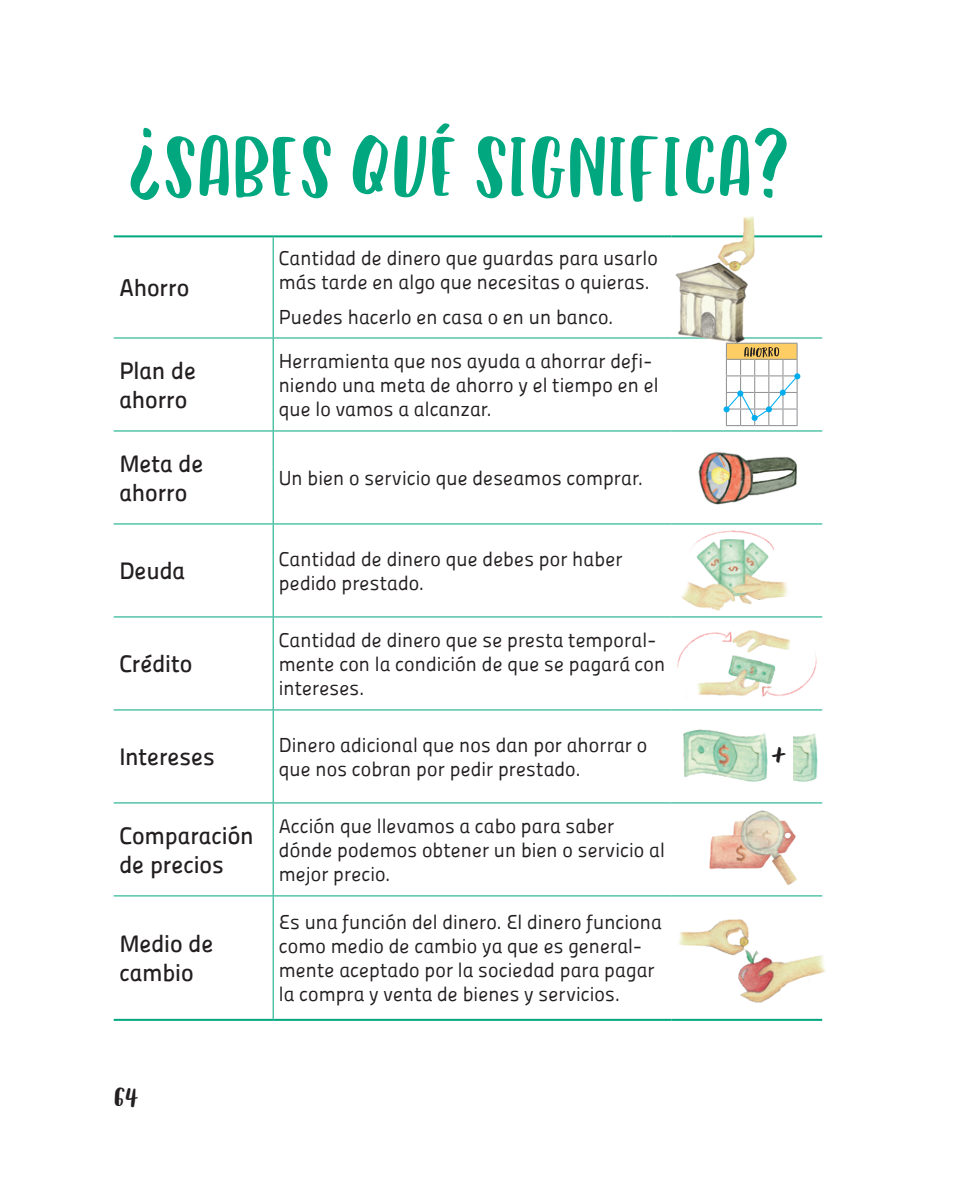
<style>
.page{position:relative;width:964px;height:1191px;background:#fff}
.page>*{position:absolute;margin:0;border:0;box-sizing:border-box;transform-origin:0 0}
.t1{font:120px "Catch Feels";color:#00a77f}
.t2{font:48px "Catch Feels";color:#231f20}
.t3{font:36px "Catch Feels";color:#231f20}
.t4{font:24px/28.8px "Panefresco 600 wt";letter-spacing:-.005em;color:#231f20}
.t5{font:20px/24px "Panefresco 400 wt";letter-spacing:.005em;color:#231f20}
</style>
<div class="page">
<hr style="left:273px;top:237px;width:1px;height:100px;background:#00a77f">
<hr style="left:114px;top:337px;width:159px;height:1px;background:#00a77f">
<hr style="left:273px;top:337px;width:398px;height:1px;background:#00a77f">
<hr style="left:273px;top:338px;width:1px;height:92px;background:#00a77f">
<hr style="left:671px;top:337px;width:151px;height:1px;background:#00a77f">
<hr style="left:114px;top:430px;width:159px;height:1px;background:#00a77f">
<hr style="left:273px;top:430px;width:398px;height:1px;background:#00a77f">
<hr style="left:273px;top:431px;width:1px;height:92px;background:#00a77f">
<hr style="left:671px;top:430px;width:151px;height:1px;background:#00a77f">
<hr style="left:114px;top:523px;width:159px;height:1px;background:#00a77f">
<hr style="left:273px;top:523px;width:398px;height:1px;background:#00a77f">
<hr style="left:273px;top:524px;width:1px;height:92px;background:#00a77f">
<hr style="left:671px;top:523px;width:151px;height:1px;background:#00a77f">
<hr style="left:114px;top:616px;width:159px;height:1px;background:#00a77f">
<hr style="left:273px;top:616px;width:398px;height:1px;background:#00a77f">
<hr style="left:273px;top:617px;width:1px;height:92px;background:#00a77f">
<hr style="left:671px;top:616px;width:151px;height:1px;background:#00a77f">
<hr style="left:114px;top:709px;width:159px;height:1px;background:#00a77f">
<hr style="left:273px;top:709px;width:398px;height:1px;background:#00a77f">
<hr style="left:273px;top:710px;width:1px;height:92px;background:#00a77f">
<hr style="left:671px;top:709px;width:151px;height:1px;background:#00a77f">
<hr style="left:114px;top:802px;width:159px;height:1px;background:#00a77f">
<hr style="left:273px;top:802px;width:398px;height:1px;background:#00a77f">
<hr style="left:273px;top:803px;width:1px;height:92px;background:#00a77f">
<hr style="left:671px;top:802px;width:151px;height:1px;background:#00a77f">
<hr style="left:114px;top:895px;width:159px;height:1px;background:#00a77f">
<hr style="left:273px;top:895px;width:398px;height:1px;background:#00a77f">
<hr style="left:273px;top:896px;width:1px;height:122px;background:#00a77f">
<hr style="left:671px;top:895px;width:151px;height:1px;background:#00a77f">
<hr style="left:114px;top:235px;width:159px;height:2px;background:#00a77f">
<hr style="left:273px;top:235px;width:398px;height:2px;background:#00a77f">
<hr style="left:671px;top:235px;width:151px;height:2px;background:#00a77f">
<hr style="left:114px;top:1018px;width:159px;height:2px;background:#00a77f">
<hr style="left:273px;top:1018px;width:398px;height:2px;background:#00a77f">
<hr style="left:671px;top:1018px;width:151px;height:2px;background:#00a77f">
<img style="left:679px;top:919px;width:147px;height:84px">
<img style="left:677px;top:630px;width:140px;height:67px">
<img style="left:672px;top:523px;width:124px;height:95px">
<img style="left:674px;top:216px;width:82px;height:126px">
<img style="left:709px;top:810px;width:88px;height:75px">
<svg style="left:723px;top:343px;width:77px;height:83px"></svg>
<img style="left:698px;top:451px;width:99px;height:54px">
<img style="left:794px;top:733px;width:24px;height:49px">
<img style="left:683px;top:729px;width:85px;height:53px">
<h1 class="t1" style="left:162px;top:98px;width:629px">SABES QUÉ SIGNIFICA?</h1>
<p class="t4" style="left:119px;top:272px;width:72px">Ahorro</p>
<p class="t5" style="left:279px;top:245px;width:380px">Cantidad de dinero que guardas para usarlo más tarde en algo que necesitas o quieras.</p>
<p class="t5" style="left:279px;top:304px;width:336px">Puedes hacerlo en casa o en un banco.</p>
<p class="t4" style="left:119px;top:355px;width:78px">Plan de ahorro</p>
<p class="t5" style="left:279px;top:348px;width:381px">Herramienta que nos ayuda a ahorrar defi&shy;niendo una meta de ahorro y el tiempo en el que lo vamos a alcanzar.</p>
<p class="t4" style="left:119px;top:448px;width:86px">Meta de ahorro</p>
<p class="t5" style="left:279px;top:465px;width:366px">Un bien o servicio que deseamos comprar.</p>
<p class="t4" style="left:119px;top:555px;width:67px">Deuda</p>
<p class="t5" style="left:279px;top:546px;width:345px">Cantidad de dinero que debes por haber pedido prestado.</p>
<p class="t4" style="left:119px;top:648px;width:75px">Crédito</p>
<p class="t5" style="left:279px;top:627px;width:388px">Cantidad de dinero que se presta temporal&shy;mente con la condición de que se pagará con intereses.</p>
<p class="t4" style="left:119px;top:741px;width:97px">Intereses</p>
<p class="t5" style="left:279px;top:732px;width:370px">Dinero adicional que nos dan por ahorrar o que nos cobran por pedir prestado.</p>
<p class="t4" style="left:119px;top:820px;width:136px">Comparación de precios</p>
<p class="t5" style="left:279px;top:813px;width:388px">Acción que llevamos a cabo para saber dónde podemos obtener un bien o servicio al mejor precio.</p>
<p class="t4" style="left:119px;top:928px;width:96px">Medio de cambio</p>
<h3 class="t3" style="left:113px;top:1076px;width:27px">64</h3>
<p class="t5" style="left:279px;top:909px;width:384px">Es una función del dinero. El dinero funciona como medio de cambio ya que es general&shy;mente aceptado por la sociedad para pagar la compra y venta de bienes y servicios.</p>
<h2 class="t2" style="left:771px;top:729px;width:17px">+</h2>
</div>
